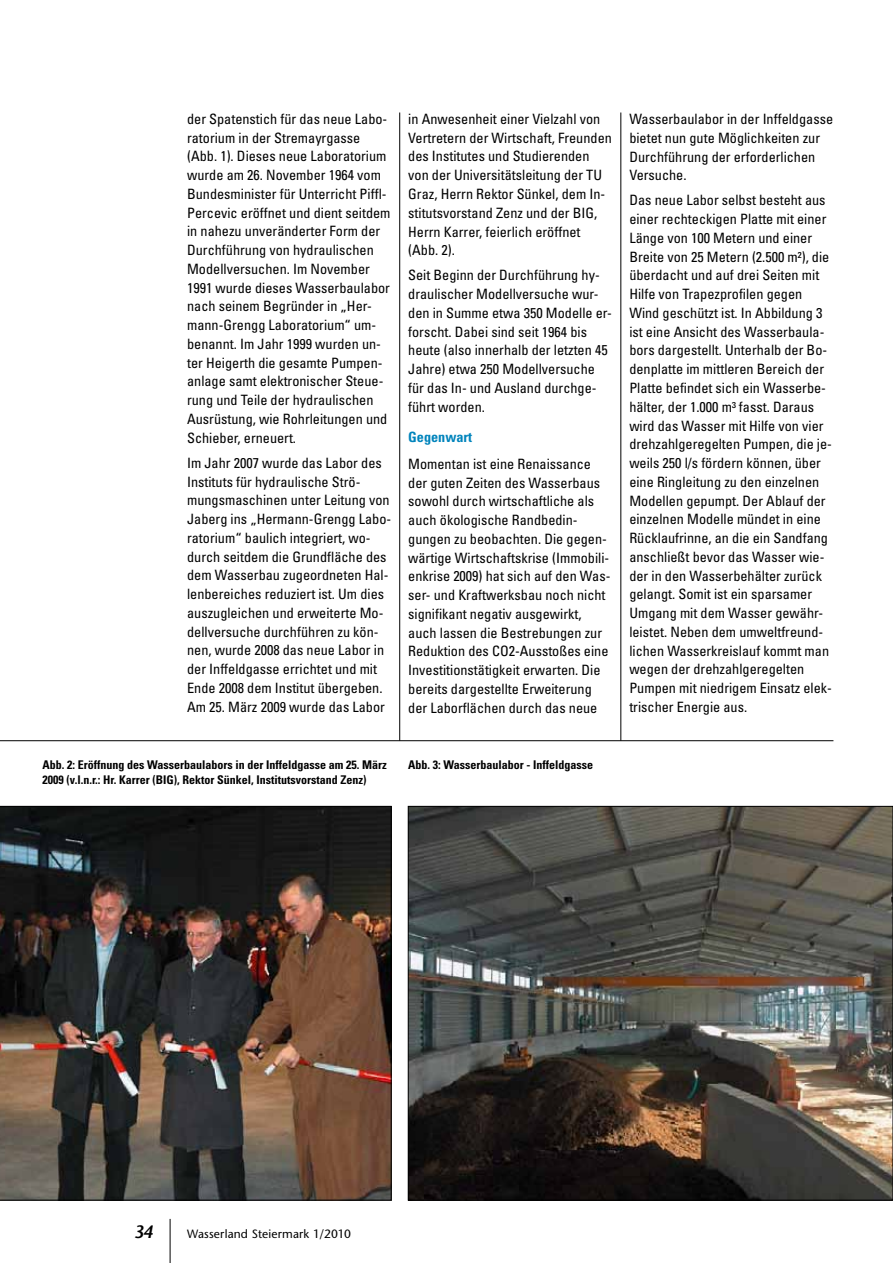
<style>
.page{position:relative;width:893px;height:1263px;background:#fff}
.page>*{position:absolute;margin:0;border:0;box-sizing:border-box;transform-origin:0 0}
.t1{font:italic 600 18px "Stone Sans";color:#000}
.t2{font:condensed 14.25px/18.8px "Univers";color:#000}
.t3{font:700 condensed 14.25px "Univers";color:#0084bc}
.t4{font:700 condensed 12px/15px "Univers";color:#000}
.t5{font:12px "Stone Sans";letter-spacing:.01em;color:#000}
</style>
<div class="page">
<hr style="left:399px;top:112px;width:1px;height:629px;background:#000">
<hr style="left:621px;top:112px;width:1px;height:629px;background:#000">
<hr style="left:170px;top:1219px;width:1px;height:44px;background:#000">
<img style="left:0;top:806px;width:391px;height:394px">
<img style="left:410px;top:808px;width:481px;height:390px">
<hr style="left:0;top:740px;width:833px;height:1px;background:#000">
<p class="t2" style="left:187px;top:109px;width:205px">der Spatenstich für das neue Labo&shy;ratorium in der Stremayrgasse (Abb. 1). Dieses neue Laboratorium wurde am 26. November 1964 vom<br>Bundesminister für Unterricht Piffl-<br>Percevic eröffnet und dient seitdem in nahezu unveränderter Form der<br>Durchführung von hydraulischen<br>Modellversuchen. Im November<br>1991 wurde dieses Wasserbaulabor nach seinem Begründer in „Her&shy;mann-Grengg Laboratorium“ um&shy;benannt. Im Jahr 1999 wurden un&shy;ter Heigerth die gesamte Pumpen&shy;anlage samt elektronischer Steue&shy;rung und Teile der hydraulischen<br>Ausrüstung, wie Rohrleitungen und<br>Schieber, erneuert.</p>
<p class="t2" style="left:187px;top:453px;width:206px">Im Jahr 2007 wurde das Labor des Instituts für hydraulische Strö&shy;mungsmaschinen unter Leitung von Jaberg ins „Hermann-Grengg Labo&shy;ratorium“ baulich integriert, wo&shy;durch seitdem die Grundfläche des dem Wasserbau zugeordneten Hal&shy;lenbereiches reduziert ist. Um dies auszugleichen und erweiterte Mo&shy;dellversuche durchführen zu kön&shy;nen, wurde 2008 das neue Labor in der Inffeldgasse errichtet und mit Ende 2008 dem Institut übergeben.<br>Am 25. März 2009 wurde das Labor</p>
<p class="t2" style="left:408px;top:109px;width:205px">in Anwesenheit einer Vielzahl von<br>Vertretern der Wirtschaft, Freunden des Institutes und Studierenden von der Universitätsleitung der TU<br>Graz, Herrn Rektor Sünkel, dem In&shy;stitutsvorstand Zenz und der BIG,<br>Herrn Karrer, feierlich eröffnet (Abb. 2).</p>
<p class="t2" style="left:408px;top:266px;width:205px">Seit Beginn der Durchführung hy&shy;draulischer Modellversuche wur&shy;den in Summe etwa 350 Modelle er&shy;forscht. Dabei sind seit 1964 bis heute (also innerhalb der letzten 45<br>Jahre) etwa 250 Modellversuche für das In- und Ausland durchge&shy;führt worden.</p>
<p class="t3" style="left:408px;top:428px;width:66px">Gegenwart</p>
<p class="t2" style="left:408px;top:454px;width:204px">Momentan ist eine Renaissance der guten Zeiten des Wasserbaus sowohl durch wirtschaftliche als auch ökologische Randbedin&shy;gungen zu beobachten. Die gegen&shy;wärtige Wirtschaftskrise (Immobili&shy;enkrise 2009) hat sich auf den Was&shy;ser- und Kraftwerksbau noch nicht signifikant negativ ausgewirkt, auch lassen die Bestrebungen zur Reduktion des CO2-Ausstoßes eine Investitionstätigkeit erwarten. Die bereits dargestellte Erweiterung der Laborflächen durch das neue</p>
<p class="t2" style="left:629px;top:109px;width:205px">Wasserbaulabor in der Inffeldgasse bietet nun gute Möglichkeiten zur<br>Durchführung der erforderlichen<br>Versuche.</p>
<p class="t2" style="left:629px;top:191px;width:204px">Das neue Labor selbst besteht aus einer rechteckigen Platte mit einer Länge von 100 Metern und einer Breite von 25 Metern (2.500 m²), die überdacht und auf drei Seiten mit Hilfe von Trapezprofilen gegen Wind geschützt ist. In Abbildung 3 ist eine Ansicht des Wasserbaula&shy;bors dargestellt. Unterhalb der Bo&shy;denplatte im mittleren Bereich der Platte befindet sich ein Wasserbe&shy;hälter, der 1.000 m³ fasst. Daraus wird das Wasser mit Hilfe von vier drehzahlgeregelten Pumpen, die je&shy;weils 250 l/s fördern können, über eine Ringleitung zu den einzelnen Modellen gepumpt. Der Ablauf der einzelnen Modelle mündet in eine Rücklaufrinne, an die ein Sandfang anschließt bevor das Wasser wie&shy;der in den Wasserbehälter zurück gelangt. Somit ist ein sparsamer Umgang mit dem Wasser gewähr&shy;leistet. Neben dem umweltfreund&shy;lichen Wasserkreislauf kommt man wegen der drehzahlgeregelten Pumpen mit niedrigem Einsatz elek&shy;trischer Energie aus.</p>
<p class="t4" style="left:43px;top:757px;width:346px">Abb. 2: Eröffnung des Wasserbaulabors in der Inffeldgasse am 25. März<br>2009 (v.l.n.r.: Hr. Karrer (BIG), Rektor Sünkel, Institutsvorstand Zenz)</p>
<p class="t4" style="left:408px;top:757px;width:187px">Abb. 3: Wasserbaulabor - Inffeldgasse</p>
<p class="t1" style="left:134px;top:1220px;width:21px">34</p>
<p class="t5" style="left:187px;top:1226px;width:165px">Wasserland Steiermark 1/2010</p>
</div>
